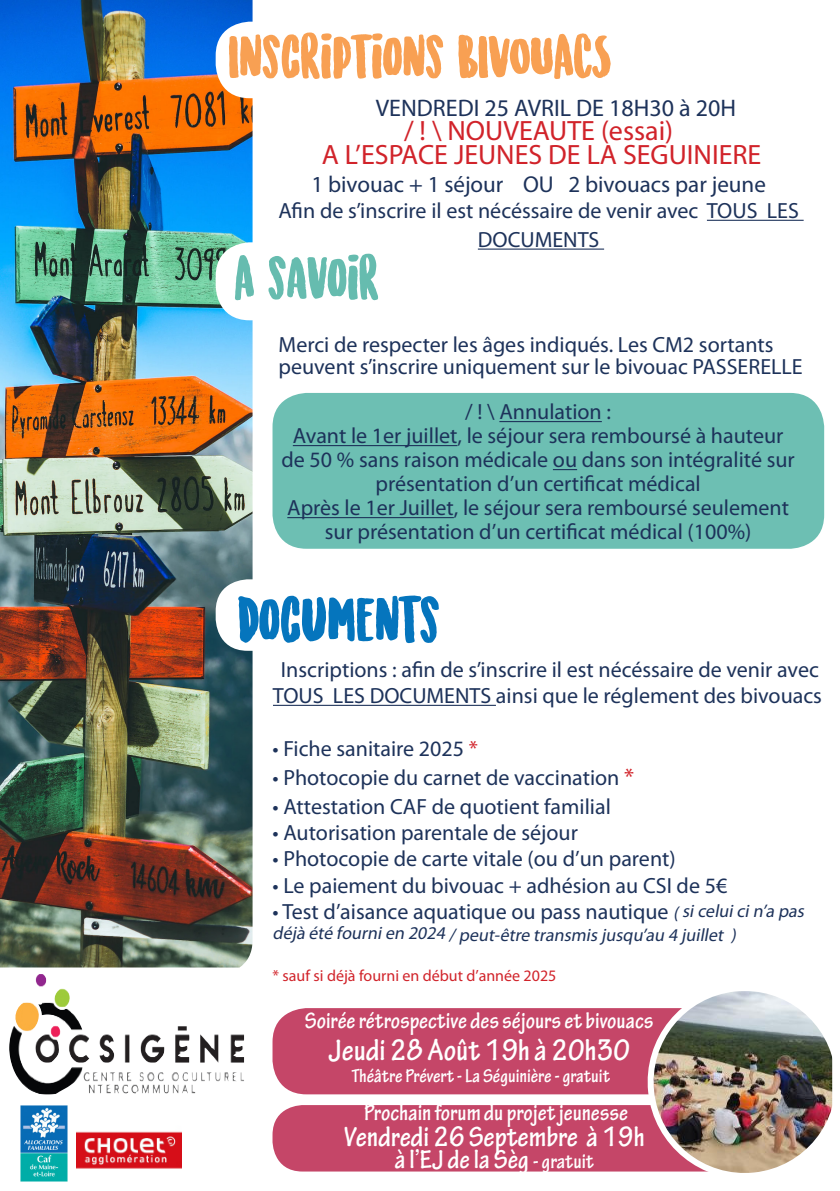
<style>
.page{position:relative;width:840px;height:1191px;background:#fff}
.page>*{position:absolute;margin:0;border:0;box-sizing:border-box;transform-origin:0 0}
.t1{font:60px "Sunrise International Demo";color:#0575bd}
.t2{font:56px "Sunrise International Demo";color:#f8a053}
.t3{font:56px "Sunrise International Demo";color:#66bcaf}
.t4{font:700 condensed 32px "Tekton Pro";color:#fff}
.t5{font:700 condensed 30px "Tekton Pro";color:#fff}
.t6{font:28px "Myriad Pro";color:#d1232a}
.t7{font:700 condensed 28px "Tekton Pro";color:#fff}
.t8{font:700 condensed 24px "Tekton Pro";color:#fff}
.t9{font:24px "Myriad Pro";color:#1d325a}
.t10{font:23px "Myriad Pro";color:#1d325a}
.t11{font:22px/24px "Myriad Pro";color:#1d325a;text-align:center}
.t12{font:700 condensed 20px "Tekton Pro";color:#fff}
.t13{font:italic 18px "Myriad Pro";color:#1d325a}
.t14{font:16px "Myriad Pro";color:#d1232a}
.s1{color:#d1232a}
.s2{font-size:24px;color:#d1232a}
.s3{font-style:italic;font-size:18px}
.s4{font-size:22px}
</style>
<div class="page">
<img style="left:0;top:0;width:252px;height:967px">
<img style="left:20px;top:1105px;width:48px;height:76px">
<img style="left:77px;top:1131px;width:104px;height:38px">
<img style="left:9px;top:974px;width:235px;height:120px">
<hr style="left:706px;top:220px;width:97px;height:1px;background:#1d325a">
<hr style="left:477px;top:248px;width:126px;height:2px;background:#1d325a">
<div style="left:215px;top:22px;width:353px;height:76px;background:#fff;border-radius:34px"></div>
<div style="left:272px;top:1008px;width:532px;height:86px;background:#c54668;border-radius:34px"></div>
<div style="left:215px;top:242px;width:205px;height:78px;background:#fff;border-radius:34px"></div>
<div style="left:215px;top:579px;width:357px;height:72px;background:#fff;border-radius:32px"></div>
<div style="left:272px;top:393px;width:551px;height:156px;background:#6dbfb3;border-radius:34px"></div>
<hr style="left:499px;top:421px;width:102px;height:1px;background:#1d325a">
<hr style="left:293px;top:445px;width:164px;height:1px;background:#1d325a">
<svg style="left:552px;top:469px;width:24px;height:1px"></svg>
<hr style="left:287px;top:517px;width:166px;height:1px;background:#1d325a">
<hr style="left:273px;top:705px;width:222px;height:1px;background:#1d325a">
<div style="left:272px;top:1105px;width:501px;height:66px;background:#c54668;border-radius:30px"></div>
<img style="left:645px;top:991px;width:188px;height:182px">
<p class="t2" style="left:228px;top:32px;width:384px">INSCRIPTIONS BIVOUACS</p>
<p class="t9" style="left:376px;top:93px;width:361px">VENDREDI 25 AVRIL DE 18H30 à 20H</p>
<p class="t6" style="left:404px;top:113px;width:270px">/ ! \ NOUVEAUTE (essai)</p>
<p class="t6" style="left:322px;top:137px;width:441px">A L’ESPACE JEUNES DE LA SEGUINIERE</p>
<p class="t10" style="left:311px;top:170px;width:455px">1 bivouac + 1 séjour OU 2 bivouacs par jeune</p>
<p class="t11" style="left:278px;top:196px;width:522px;line-height:28.8px">Afin de s’inscrire il est nécéssaire de venir avec TOUS LES<br>DOCUMENTS</p>
<p class="t3" style="left:234px;top:253px;width:146px">A SAVOIR</p>
<p class="t11" style="left:278px;top:333px;width:525px;line-height:22px;text-align:left">Merci de respecter les âges indiqués. Les CM2 sortants peuvent s’inscrire uniquement sur le bivouac PASSERELLE</p>
<p class="t11" style="left:465px;top:400px;width:147px">/ ! \ Annulation :</p>
<p class="t11" style="left:281px;top:424px;width:514px">Avant le 1er juillet, le séjour sera remboursé à hauteur de 50 % sans raison médicale ou dans son intégralité sur présentation d’un certificat médical</p>
<p class="t11" style="left:287px;top:496px;width:503px">Après le 1er Juillet, le séjour sera remboursé seulement sur présentation d’un certificat médical (100%)</p>
<p class="t1" style="left:238px;top:593px;width:203px">DOCUMENTS</p>
<p class="t11" style="left:273px;top:656px;width:550px;line-height:26.4px">Inscriptions : afin de s’inscrire il est nécéssaire de venir avec<br>TOUS LES DOCUMENTS ainsi que le réglement des bivouacs</p>
<p class="t11" style="left:272px;top:736px;width:207px">• Fiche sanitaire 2025 <span class="s1">*</span></p>
<p class="t11" style="left:272px;top:765px;width:363px">• Photocopie du carnet de vaccination <span class="s2">*</span></p>
<p class="t11" style="left:272px;top:794px;width:340px">• Attestation CAF de quotient familial</p>
<p class="t11" style="left:272px;top:820px;width:307px">• Autorisation parentale de séjour</p>
<p class="t11" style="left:272px;top:846px;width:404px">• Photocopie de carte vitale (ou d’un parent)</p>
<p class="t11" style="left:272px;top:873px;width:456px">• Le paiement du bivouac + adhésion au CSI de 5€</p>
<p class="t11" style="left:272px;top:899px;width:536px">• Test d’aisance aquatique ou pass nautique <span class="s3">(siceluicin’a pas</span></p>
<p class="t13" style="left:272px;top:923px;width:468px">déjà été fournien 2024 /peut-être transmis jusqu’au 4 juillet )</p>
<p class="t14" style="left:272px;top:965px;width:285px">* sauf si déjà fourni en début d’année 2025</p>
<p class="t8" style="left:305px;top:1007px;width:350px">Soirée rétrospective des séjours et bivouacs</p>
<p class="t4" style="left:328px;top:1031px;width:303px">Jeudi 28 Août 19h à 20h30</p>
<p class="t12" style="left:351px;top:1064px;width:260px">Théâtre Prévert - La Séguinière - gratuit</p>
<p class="t8" style="left:364px;top:1098px;width:265px">Prochain forum du projet jeunesse</p>
<p class="t5" style="left:344px;top:1119px;width:302px">Vendredi 26 Septembre à 19h</p>
<p class="t7" style="left:394px;top:1143px;width:200px">à l’EJ de la Sèg <span class="s4">- gratuit</span></p>
</div>
